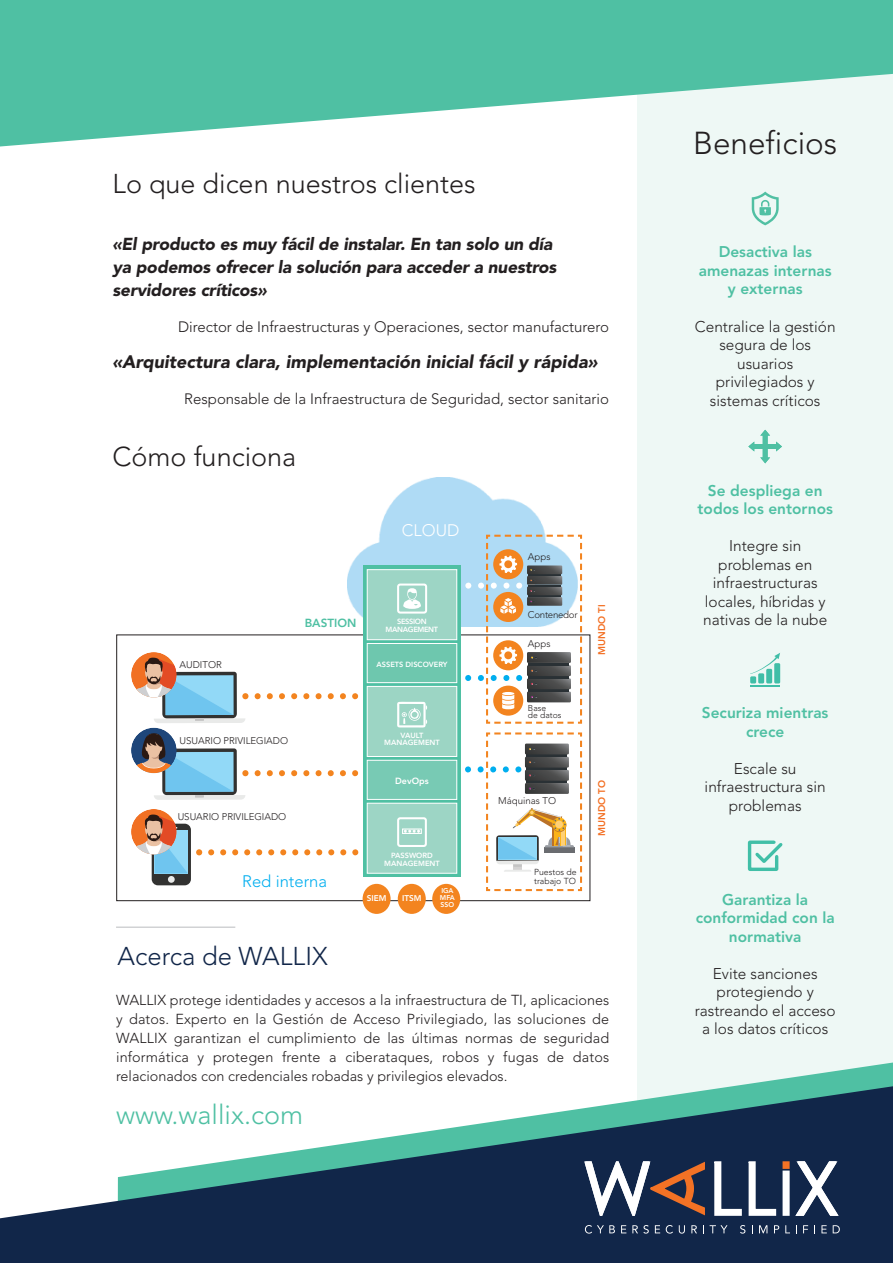
<style>
.page{position:relative;width:893px;height:1263px;background:#fff}
.page>*{position:absolute;margin:0;border:0;box-sizing:border-box;transform-origin:0 0}
.t1{font:300 31.5px "Avenir";color:#231f20}
.t2{font:300 27px "Avenir";color:#231f20}
.t3{font:300 27px "Avenir";color:#4fc0a3}
.t4{font:300 25.65px "Avenir";color:#112649}
.t5{font:italic 900 18px "Avenir";color:#231f20}
.t6{font:italic 900 17.25px/23.1px "Avenir";letter-spacing:-.01em;color:#231f20}
.t7{font:300 16.65px "Avenir";color:#00aeef}
.t8{font:300 16.65px "Avenir";color:#fff}
.t9{font:300 15.45px/18.5px "Avenir";color:#231f20;text-align:center}
.t10{font:800 15.45px/18.5px "Avenir";color:#4fc0a3;text-align:center}
.t11{font:300 15px "Avenir";color:#231f20}
.t12{font:300 14.4px/19px "Avenir";color:#231f20;text-align:justify}
.t13{font:800 11.7px "Avenir";color:#4fc0a3}
.t14{font:300 9.75px "Avenir";color:#231f20}
.t15{font:800 9.75px "Avenir";color:#f36e21}
.t16{font:300 9.75px "Avenir";letter-spacing:-.03em;color:#231f20}
.t17{font:800 9px "Avenir";color:#fff}
.t18{font:300 8.7px/9.1px "Avenir";color:#231f20}
.t19{font:300 8.55px/7.6px "Avenir";color:#231f20}
.t20{font:800 8.25px "Avenir";color:#fff}
.t21{font:800 7.5px/7.5px "Avenir";color:#fff;text-align:center}
.t22{font:800 7.5px/7.5px "Avenir";letter-spacing:-.045em;color:#fff;text-align:center}
.t23{font:800 6.9px/6.8px "Avenir";color:#fff}
</style>
<div class="page">
<div style="left:637px;top:18px;width:256px;height:1245px;background:#eef8f5"></div>
<svg style="left:748px;top:840px;width:34px;height:31px"></svg>
<hr style="left:750px;top:685px;width:30px;height:1px;background:#40bea7">
<div style="left:758px;top:673px;width:6px;height:10px;background:#40bea7"></div>
<div style="left:750px;top:676px;width:6px;height:7px;background:#40bea7"></div>
<div style="left:774px;top:663px;width:6px;height:20px;background:#40bea7"></div>
<div style="left:766px;top:669px;width:6px;height:14px;background:#40bea7"></div>
<svg style="left:750px;top:653px;width:30px;height:21px"></svg>
<svg style="left:748px;top:430px;width:34px;height:33px"></svg>
<svg style="left:752px;top:192px;width:27px;height:33px"></svg>
<svg style="left:0;top:0;width:893px;height:146px;fill:#4fc0a3"></svg>
<hr style="left:116px;top:926px;width:119px;height:2px;background:#d1d2d4">
<svg style="left:735px;top:1062px;width:158px;height:24px"></svg>
<svg style="left:0;top:1086px;width:893px;height:177px;fill:#112649"></svg>
<svg style="left:712px;top:1161px;width:65px;height:56px;background:#56647d"></svg>
<svg style="left:783px;top:1161px;width:57px;height:56px;background:#6d788c"></svg>
<svg style="left:584px;top:1161px;width:122px;height:56px;background:#5d5a68"></svg>
<svg style="left:585px;top:1225px;width:30px;height:8px"></svg>
<svg style="left:621px;top:1225px;width:5px;height:8px"></svg>
<svg style="left:632px;top:1225px;width:17px;height:8px"></svg>
<svg style="left:655px;top:1225px;width:5px;height:8px"></svg>
<svg style="left:666px;top:1225px;width:7px;height:8px"></svg>
<svg style="left:679px;top:1225px;width:6px;height:8px"></svg>
<svg style="left:691px;top:1225px;width:6px;height:8px"></svg>
<svg style="left:710px;top:1225px;width:17px;height:8px"></svg>
<svg style="left:740px;top:1225px;width:5px;height:8px"></svg>
<svg style="left:759px;top:1225px;width:8px;height:8px"></svg>
<svg style="left:774px;top:1225px;width:5px;height:8px"></svg>
<svg style="left:785px;top:1225px;width:5px;height:8px"></svg>
<svg style="left:803px;top:1225px;width:5px;height:8px"></svg>
<svg style="left:821px;top:1225px;width:6px;height:8px"></svg>
<svg style="left:833px;top:1225px;width:7px;height:8px"></svg>
<img style="left:347px;top:478px;width:198px;height:140px">
<svg style="left:196px;top:849px;width:163px;height:6px"></svg>
<div style="left:131px;top:728px;width:46px;height:45px;background:#1e467a;border-radius:50%"></div>
<svg style="left:137px;top:733px;width:222px;height:67px"></svg>
<div style="left:131px;top:652px;width:46px;height:46px;background:#f17023;border-radius:50%"></div>
<svg style="left:136px;top:658px;width:223px;height:65px"></svg>
<div style="left:152px;top:824px;width:39px;height:61px;background:#323231;border-radius:6px"></div>
<div style="left:168px;top:876px;width:7px;height:7px;background:#e9eae9;border-radius:50%"></div>
<svg style="left:363px;top:566px;width:26px;height:311px;background:#5bc4a9"></svg>
<div style="left:363px;top:884px;width:28px;height:30px;background:#f3841f;border-radius:50%"></div>
<div style="left:432px;top:884px;width:28px;height:30px;background:#f3841f;border-radius:50%"></div>
<div style="left:398px;top:884px;width:28px;height:30px;background:#f3841f;border-radius:50%"></div>
<div style="left:131px;top:809px;width:46px;height:45px;background:#f17023;border-radius:50%"></div>
<svg style="left:136px;top:814px;width:52px;height:59px"></svg>
<div style="left:367px;top:570px;width:89px;height:69px;background:#9dd5c5"></div>
<div style="left:367px;top:569px;width:90px;height:71px;border:1px solid #fff"></div>
<div style="left:367px;top:687px;width:89px;height:69px;background:#9cd5c4"></div>
<div style="left:367px;top:686px;width:90px;height:71px;border:1px solid #fff"></div>
<div style="left:367px;top:803px;width:89px;height:70px;background:#9dd5c5"></div>
<div style="left:367px;top:803px;width:90px;height:70px;border:1px solid #fff"></div>
<div style="left:367px;top:644px;width:89px;height:38px;background:#6ec7ae"></div>
<div style="left:367px;top:643px;width:90px;height:40px;border:1px solid #fff"></div>
<div style="left:367px;top:760px;width:89px;height:39px;background:#78cab4"></div>
<div style="left:367px;top:760px;width:90px;height:40px;border:1px solid #fff"></div>
<svg style="left:389px;top:534px;width:194px;height:358px"></svg>
<h2 class="t2" style="left:113px;top:168px;width:365px">Lo que dicen nuestros clientes</h2>
<p class="t6" style="left:112px;top:232px;width:446px">«El producto es muy fácil de instalar. En tan solo un día ya podemos ofrecer la solución para acceder a nuestros servidores críticos»</p>
<p class="t11" style="left:178px;top:318px;width:433px">Director de Infraestructuras y Operaciones, sector manufacturero</p>
<p class="t5" style="left:112px;top:347px;width:486px">«Arquitectura clara, implementación inicial fácil y rápida»</p>
<p class="t11" style="left:184px;top:390px;width:426px">Responsable de la Infraestructura de Seguridad, sector sanitario</p>
<h2 class="t2" style="left:113px;top:440px;width:185px">Cómo funciona</h2>
<p class="t8" style="left:402px;top:520px;width:59px">CLOUD</p>
<p class="t14" style="left:180px;top:658px;width:44px">AUDITOR</p>
<p class="t13" style="left:305px;top:613px;width:53px">BASTION</p>
<p class="t22" style="left:386px;top:618px;width:54px">SESSION<br>MANAGEMENT</p>
<p class="t21" style="left:376px;top:661px;width:73px">ASSETS DISCOVERY</p>
<p class="t14" style="left:180px;top:734px;width:110px">USUARIO PRIVILEGIADO</p>
<p class="t14" style="left:178px;top:810px;width:110px">USUARIO PRIVILEGIADO</p>
<p class="t21" style="left:384px;top:731px;width:57px">VAULT<br>MANAGEMENT</p>
<p class="t17" style="left:395px;top:774px;width:35px">DevOps</p>
<p class="t21" style="left:384px;top:852px;width:57px">PASSWORD<br>MANAGEMENT</p>
<p class="t7" style="left:242px;top:872px;width:86px">Red interna</p>
<p class="t20" style="left:367px;top:892px;width:21px">SIEM</p>
<p class="t20" style="left:402px;top:892px;width:21px">ITSM</p>
<p class="t23" style="left:440px;top:887px;width:16px">IGA<br>MFA<br>SSO</p>
<p class="t14" style="left:528px;top:551px;width:24px">Apps</p>
<p class="t16" style="left:528px;top:609px;width:51px">Contenedor</p>
<p class="t14" style="left:528px;top:638px;width:24px">Apps</p>
<p class="t19" style="left:528px;top:704px;width:35px">Base<br>de datos</p>
<p class="t15" style="left:594px;top:654px;width:52px;rotate:-90deg">MUNDO TI</p>
<p class="t14" style="left:498px;top:795px;width:59px">Máquinas TO</p>
<p class="t18" style="left:534px;top:867px;width:44px">Puestos de trabajo TO</p>
<p class="t15" style="left:594px;top:836px;width:57px;rotate:-90deg">MUNDO TO</p>
<h3 class="t4" style="left:118px;top:941px;width:212px">Acerca de WALLIX</h3>
<p class="t12" style="left:116px;top:991px;width:495px">WALLIX protege identidades y accesos a la infraestructura de TI, aplicaciones y datos. Experto en la Gestión de Acceso Privilegiado, las soluciones de WALLIX garantizan el cumplimiento de las últimas normas de seguridad informática y protegen frente a ciberataques, robos y fugas de datos relacionados con credenciales robadas y privilegios elevados.</p>
<h2 class="t3" style="left:116px;top:1099px;width:189px">www.wallix.com</h2>
<h1 class="t1" style="left:693px;top:125px;width:146px">Beneficios</h1>
<p class="t10" style="left:699px;top:243px;width:134px">Desactiva las amenazas internas y externas</p>
<p class="t9" style="left:695px;top:317px;width:142px">Centralice la gestión segura de los usuarios privilegiados y sistemas críticos</p>
<p class="t10" style="left:698px;top:481px;width:137px">Se despliega en todos los entornos</p>
<p class="t9" style="left:703px;top:536px;width:126px">Integre sin problemas en infraestructuras locales, híbridas y nativas de la nube</p>
<p class="t10" style="left:702px;top:704px;width:128px">Securiza mientras crece</p>
<p class="t9" style="left:705px;top:759px;width:123px">Escale su infraestructura sin problemas</p>
<p class="t10" style="left:696px;top:890px;width:141px">Garantiza la conformidad con la normativa</p>
<p class="t9" style="left:695px;top:964px;width:142px">Evite sanciones protegiendo y rastreando el acceso a los datos críticos</p>
</div>
